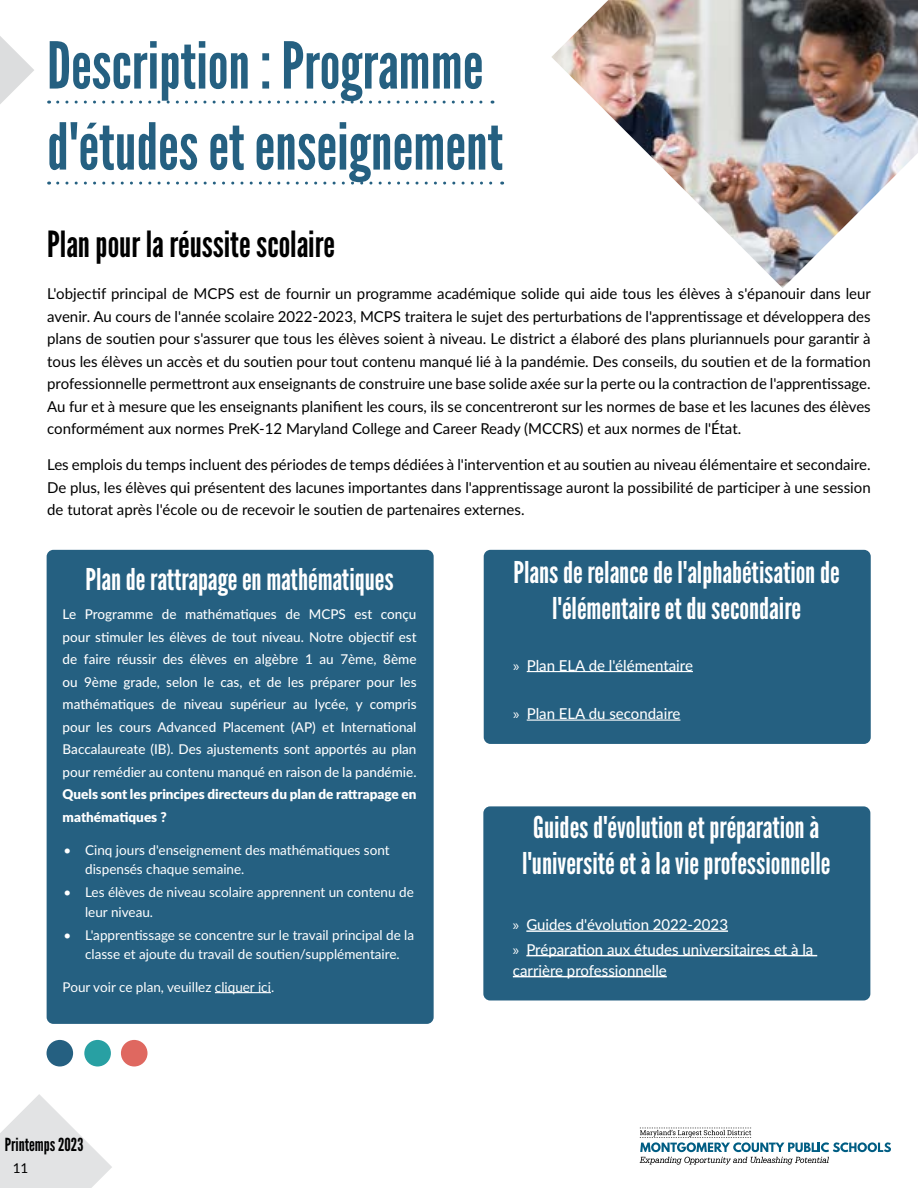
<style>
.page{position:relative;width:918px;height:1188px;background:#fff}
.page>*{position:absolute;margin:0;border:0;box-sizing:border-box;transform-origin:0 0}
.t1{font:64.5px/81px "League Gothic";color:#256081}
.t2{font:36px "League Gothic";color:#000}
.t3{font:30px/36px "League Gothic";color:#fff;text-align:center}
.t4{font:18px "League Gothic";color:#000}
.t5{font:15px/22.5px "Lato";color:#000;text-align:justify}
.t6{font:500 15px/24.5px "Lato";color:#fff}
.t7{font:500 13.5px/22.5px "Lato";color:#fff;text-align:justify}
.t8{font:13.5px/19.5px "Lato";color:#fff}
.t9{font:900 13.5px/22.5px "Lato";color:#fff}
.t10{font:13.5px "Lato";color:#000}
.s1{font-family:"Myriad Pro";font-weight:400}
</style>
<div class="page">
<svg style="left:0;top:1094px;width:112px;height:94px"></svg>
<svg style="left:640px;top:1128px;width:251px;height:37px"></svg>
<div style="left:84px;top:1040px;width:27px;height:26px;background:#28a0a3;border-radius:50%"></div>
<div style="left:47px;top:1040px;width:26px;height:26px;background:#256081;border-radius:50%"></div>
<div style="left:121px;top:1040px;width:27px;height:26px;background:#df6860;border-radius:50%"></div>
<svg style="left:0;top:36px;width:34px;height:68px"></svg>
<svg style="left:58px;top:101px;width:435px;height:3px"></svg>
<svg style="left:58px;top:182px;width:445px;height:3px"></svg>
<img style="left:552px;top:0;width:366px;height:288px">
<div style="left:47px;top:550px;width:387px;height:474px;background:#256081;border-radius:7px"></div>
<hr style="left:215px;top:992px;width:56px;height:1px;background:#fff">
<div style="left:484px;top:550px;width:387px;height:194px;background:#256081;border-radius:7px"></div>
<hr style="left:527px;top:671px;width:166px;height:1px;background:#fff">
<hr style="left:527px;top:720px;width:153px;height:1px;background:#fff">
<div style="left:483px;top:806px;width:387px;height:194px;background:#256081;border-radius:7px"></div>
<hr style="left:526px;top:930px;width:202px;height:2px;background:#fff">
<hr style="left:526px;top:955px;width:291px;height:1px;background:#fff">
<hr style="left:513px;top:976px;width:154px;height:1px;background:#fff">
<h1 class="t1" style="left:47px;top:25px;width:458px">Description : Programme d'études et enseignement</h1>
<h2 class="t2" style="left:47px;top:222px;width:289px">Plan pour la réussite scolaire</h2>
<p class="t5" style="left:47px;top:282px;width:825px">L'objectif principal de MCPS est de fournir un programme académique solide qui aide tous les élèves à s'épanouir dans leur avenir. Au cours de l'année scolaire 2022-2023, MCPS traitera le sujet des perturbations de l'apprentissage et développera des plans de soutien pour s'assurer que tous les élèves soient à niveau. Le district a élaboré des plans pluriannuels pour garantir à tous les élèves un accès et du soutien pour tout contenu manqué lié à la pandémie. Des conseils, du soutien et de la formation professionnelle permettront aux enseignants de construire une base solide axée sur la perte ou la contraction de l'apprentissage.<br>Au fur et à mesure que les enseignants planifient les cours, ils se concentreront sur les normes de base et les lacunes des élèves conformément aux normes PreK-12 Maryland College and Career Ready (MCCRS) et aux normes de l'État.</p>
<p class="t5" style="left:47px;top:453px;width:825px">Les emplois du temps incluent des périodes de temps dédiées à l'intervention et au soutien au niveau élémentaire et secondaire.<br>De plus, les élèves qui présentent des lacunes importantes dans l'apprentissage auront la possibilité de participer à une session de tutorat après l'école ou de recevoir le soutien de partenaires externes.</p>
<h3 class="t3" style="left:86px;top:561px;width:310px">Plan de rattrapage en mathématiques</h3>
<p class="t7" style="left:63px;top:602px;width:355px">Le Programme de mathématiques de MCPS est conçu pour stimuler les élèves de tout niveau. Notre objectif est de faire réussir des élèves en algèbre 1 au 7ème, 8ème ou 9ème grade, selon le cas, et de les préparer pour les mathématiques de niveau supérieur au lycée, y compris pour les cours Advanced Placement (AP) et International Baccalaureate (IB). Des ajustements sont apportés au plan pour remédier au contenu manqué en raison de la pandémie.</p>
<p class="t9" style="left:63px;top:782px;width:355px">Quels sont les principes directeurs du plan de rattrapage en mathématiques ?</p>
<p class="t8" style="left:85px;top:839px;width:306px;text-indent:-22px">• Cinq jours d'enseignement des mathématiques sont dispensés chaque semaine.</p>
<p class="t8" style="left:85px;top:882px;width:330px;text-indent:-22px">• Les élèves de niveau scolaire apprennent un contenu de leur niveau.</p>
<p class="t8" style="left:64px;top:924px;width:352px;text-align:center">• L'apprentissage se concentre sur le travail principal de la classe et ajoute du travail de soutien/supplémentaire.</p>
<p class="t8" style="left:63px;top:977px;width:213px">Pour voir ce plan, veuillez cliquer ici.</p>
<p class="t4" style="left:5px;top:1134px;width:80px">Printemps 2023</p>
<p class="t10" style="left:13px;top:1158px;width:17px">11</p>
<h3 class="t3" style="left:514px;top:555px;width:328px">Plans de relance de l'alphabétisation de l'élémentaire et du secondaire</h3>
<p class="t6" style="left:513px;top:652px;width:181px"><span class="s1">»</span> Plan ELA de l'élémentaire</p>
<p class="t6" style="left:513px;top:701px;width:169px"><span class="s1">»</span> Plan ELA du secondaire</p>
<h3 class="t3" style="left:522px;top:810px;width:310px">Guides d'évolution et préparation à l'université et à la vie professionnelle</h3>
<p class="t6" style="left:513px;top:912px;width:302px"><span class="s1">»</span> Guides d'évolution 2022-2023<br><span class="s1">»</span> Préparation aux études universitaires et à la</p>
<p class="t6" style="left:513px;top:958px;width:155px">carrière professionnelle</p>
</div>
